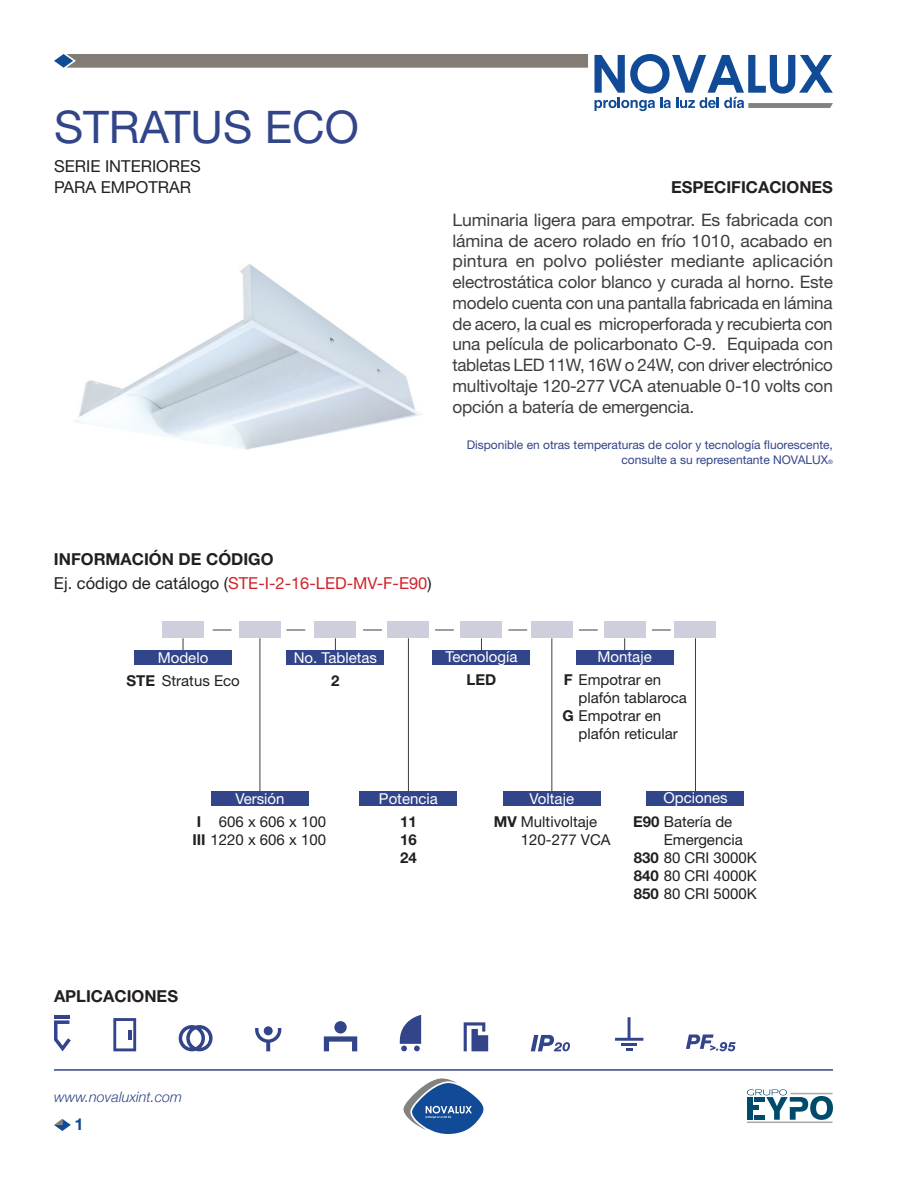
<style>
.page{position:relative;width:918px;height:1188px;background:#fff}
.page>*{position:absolute;margin:0;border:0;box-sizing:border-box;transform-origin:0 0}
.t1{font:45px "Helvetica Neue LT Std";color:#32448a}
.t2{font:17.25px/20.9px "Helvetica Neue LT Std";letter-spacing:-.01em;color:#3e3e3f;text-align:justify}
.t3{font:16.5px/23.9px "Helvetica Neue LT Std";color:#d1232a}
.t4{font:700 16.5px "Helvetica Neue LT Std";color:#231f20}
.t5{font:16.5px/21.3px "Helvetica Neue LT Std";color:#231f20}
.t6{font:700 16.5px "Helvetica Neue LT Std";color:#114b97}
.t7{font:15px/18px "Helvetica Neue LT Std";color:#231f20}
.t8{font:15px "Helvetica Neue LT Std";color:#fff}
.t9{font:700 15px/18px "Helvetica Neue LT Std";color:#231f20;text-align:justify}
.t10{font:italic 300 14.4px "Helvetica Neue";color:#32448a}
.t11{font:12px/14.4px "Helvetica Neue LT Std";color:#32448a;text-align:right}
.s1{font-size:6px}
.s2{font-weight:700;color:#231f20}
.s3{color:#231f20}
.s4{font-weight:700}
.s5{color:#fff}
</style>
<div class="page">
<hr style="left:54px;top:1069px;width:779px;height:2px;background:#32448a">
<svg style="left:747px;top:1089px;width:86px;height:34px"></svg>
<svg style="left:54px;top:1119px;width:17px;height:12px"></svg>
<svg style="left:403px;top:1078px;width:81px;height:56px"></svg>
<svg style="left:595px;top:54px;width:238px;height:57px"></svg>
<svg style="left:54px;top:54px;width:534px;height:14px;background:#847f79"></svg>
<hr style="left:260px;top:638px;width:1px;height:154px;background:#3e3e3f">
<svg style="left:183px;top:638px;width:1px;height:13px"></svg>
<svg style="left:335px;top:638px;width:1px;height:13px"></svg>
<svg style="left:481px;top:638px;width:1px;height:13px"></svg>
<svg style="left:624px;top:638px;width:1px;height:13px"></svg>
<hr style="left:408px;top:638px;width:1px;height:154px;background:#3e3e3f">
<hr style="left:552px;top:638px;width:1px;height:154px;background:#3e3e3f">
<hr style="left:695px;top:638px;width:1px;height:154px;background:#3e3e3f">
<div style="left:211px;top:791px;width:98px;height:15px;background:#32448a"></div>
<div style="left:239px;top:622px;width:41px;height:16px;background:#cdcfdd"></div>
<div style="left:134px;top:651px;width:98px;height:14px;background:#32448a"></div>
<div style="left:162px;top:622px;width:42px;height:16px;background:#cdcfdd"></div>
<div style="left:287px;top:651px;width:97px;height:14px;background:#32448a"></div>
<div style="left:315px;top:622px;width:41px;height:16px;background:#cdcfdd"></div>
<div style="left:388px;top:622px;width:41px;height:16px;background:#cdcfdd"></div>
<div style="left:433px;top:651px;width:97px;height:14px;background:#32448a"></div>
<div style="left:576px;top:651px;width:98px;height:14px;background:#32448a"></div>
<div style="left:604px;top:622px;width:41px;height:16px;background:#cdcfdd"></div>
<div style="left:360px;top:791px;width:97px;height:15px;background:#32448a"></div>
<div style="left:461px;top:622px;width:41px;height:16px;background:#cdcfdd"></div>
<div style="left:503px;top:791px;width:98px;height:15px;background:#32448a"></div>
<div style="left:531px;top:622px;width:41px;height:16px;background:#cdcfdd"></div>
<svg style="left:213px;top:630px;width:19px;height:1px"></svg>
<svg style="left:363px;top:630px;width:19px;height:1px"></svg>
<svg style="left:435px;top:630px;width:19px;height:1px"></svg>
<svg style="left:286px;top:630px;width:19px;height:1px"></svg>
<svg style="left:508px;top:630px;width:19px;height:1px"></svg>
<svg style="left:579px;top:630px;width:19px;height:1px"></svg>
<div style="left:675px;top:622px;width:41px;height:16px;background:#cdcfdd"></div>
<svg style="left:652px;top:630px;width:19px;height:1px"></svg>
<div style="left:334px;top:1021px;width:13px;height:13px;background:#32448a;border-radius:50%"></div>
<svg style="left:324px;top:1036px;width:33px;height:15px"></svg>
<svg style="left:399px;top:1015px;width:22px;height:36px"></svg>
<svg style="left:179px;top:1025px;width:34px;height:26px"></svg>
<svg style="left:531px;top:1035px;width:39px;height:16px"></svg>
<svg style="left:626px;top:1048px;width:7px;height:3px"></svg>
<svg style="left:615px;top:1017px;width:28px;height:24px"></svg>
<hr style="left:622px;top:1043px;width:15px;height:3px;background:#32448a">
<svg style="left:686px;top:1035px;width:50px;height:16px"></svg>
<svg style="left:255px;top:1028px;width:26px;height:23px"></svg>
<div style="left:264px;top:1026px;width:9px;height:9px;background:#32448a;border-radius:50%"></div>
<svg style="left:464px;top:1022px;width:24px;height:29px"></svg>
<hr style="left:54px;top:1015px;width:15px;height:3px;background:#32448a">
<svg style="left:54px;top:1020px;width:17px;height:31px"></svg>
<svg style="left:113px;top:1018px;width:23px;height:33px"></svg>
<img style="left:73px;top:264px;width:350px;height:186px">
<div style="left:647px;top:791px;width:97px;height:15px;background:#32448a"></div>
<h1 class="t1" style="left:54px;top:100px;width:307px">STRATUS ECO</h1>
<p class="t5" style="left:54px;top:155px;width:148px">SERIE INTERIORES<br>PARA EMPOTRAR</p>
<p class="t4" style="left:671px;top:177px;width:163px">ESPECIFICACIONES</p>
<p class="t2" style="left:452px;top:209px;width:382px">Luminaria ligera para empotrar. Es fabricada con lámina de acero rolado en frío 1010, acabado en pintura en polvo poliéster mediante aplicación electrostática color blanco y curada al horno. Este modelo cuenta con una pantalla fabricada en lámina de acero, la cual es microperforada y recubierta con una película de policarbonato C-9. Equipada con tabletas LED 11W, 16W o 24W, con driver electrónico multivoltaje 120-277 VCA atenuable 0-10 volts con opción a batería de emergencia.</p>
<p class="t11" style="left:467px;top:438px;width:368px">Disponible en otras temperaturas de color y tecnología fluorescente, consulte a su representante NOVALUX<span class="s1">®</span></p>
<p class="t3" style="left:54px;top:547px;width:379px"><span class="s2">INFORMACIÓN DE CÓDIGO<br></span><span class="s3">Ej. código de catálogo (</span>STE-I-2-16-LED-MV-F-E90<span class="s3">)</span></p>
<p class="t8" style="left:158px;top:649px;width:52px">Modelo</p>
<p class="t8" style="left:294px;top:649px;width:85px">No. Tabletas</p>
<p class="t8" style="left:446px;top:648px;width:73px">Tecnología</p>
<p class="t8" style="left:598px;top:648px;width:56px">Montaje</p>
<p class="t7" style="left:126px;top:672px;width:115px"><span class="s4">STE</span> Stratus Eco</p>
<p class="t7" style="left:564px;top:671px;width:99px"><span class="s4">F</span> Empotrar en</p>
<p class="t7" style="left:562px;top:707px;width:100px"><span class="s4">G</span> Empotrar en</p>
<p class="t9" style="left:467px;top:670px;width:31px">LED</p>
<p class="t9" style="left:331px;top:671px;width:10px">2</p>
<p class="t7" style="left:579px;top:689px;width:110px">plafón tablaroca</p>
<p class="t7" style="left:579px;top:725px;width:101px">plafón reticular</p>
<p class="t8" style="left:235px;top:789px;width:51px">Versión</p>
<p class="t8" style="left:379px;top:789px;width:60px">Potencia</p>
<p class="t8" style="left:530px;top:789px;width:46px">Voltaje</p>
<p class="t7" style="left:192px;top:812px;width:135px"><span class="s4">I<br>III</span> 1220 x 606 x 100</p>
<p class="t7" style="left:219px;top:812px;width:109px">606 x 606 x 100</p>
<p class="t9" style="left:400px;top:812px;width:18px">11<br>16<br>24</p>
<p class="t7" style="left:494px;top:812px;width:105px"><span class="s4">MV</span> Multivoltaje</p>
<p class="t7" style="left:521px;top:830px;width:91px">120-277 VCA</p>
<p class="t7" style="left:633px;top:786px;width:101px;line-height:23.9px;text-indent:30px"><span class="s5">Opciones<br></span><span class="s4">E90</span> Batería de</p>
<p class="t7" style="left:634px;top:848px;width:125px;text-align:justify"><span class="s4">830</span> 80 CRI 3000K <span class="s4">840</span> 80 CRI 4000K <span class="s4">850</span> 80 CRI 5000K</p>
<p class="t7" style="left:664px;top:830px;width:81px">Emergencia</p>
<p class="t4" style="left:54px;top:985px;width:126px">APLICACIONES</p>
<p class="t10" style="left:54px;top:1088px;width:130px">www.novaluxint.com</p>
<p class="t6" style="left:75px;top:1114px;width:11px">1</p>
</div>
